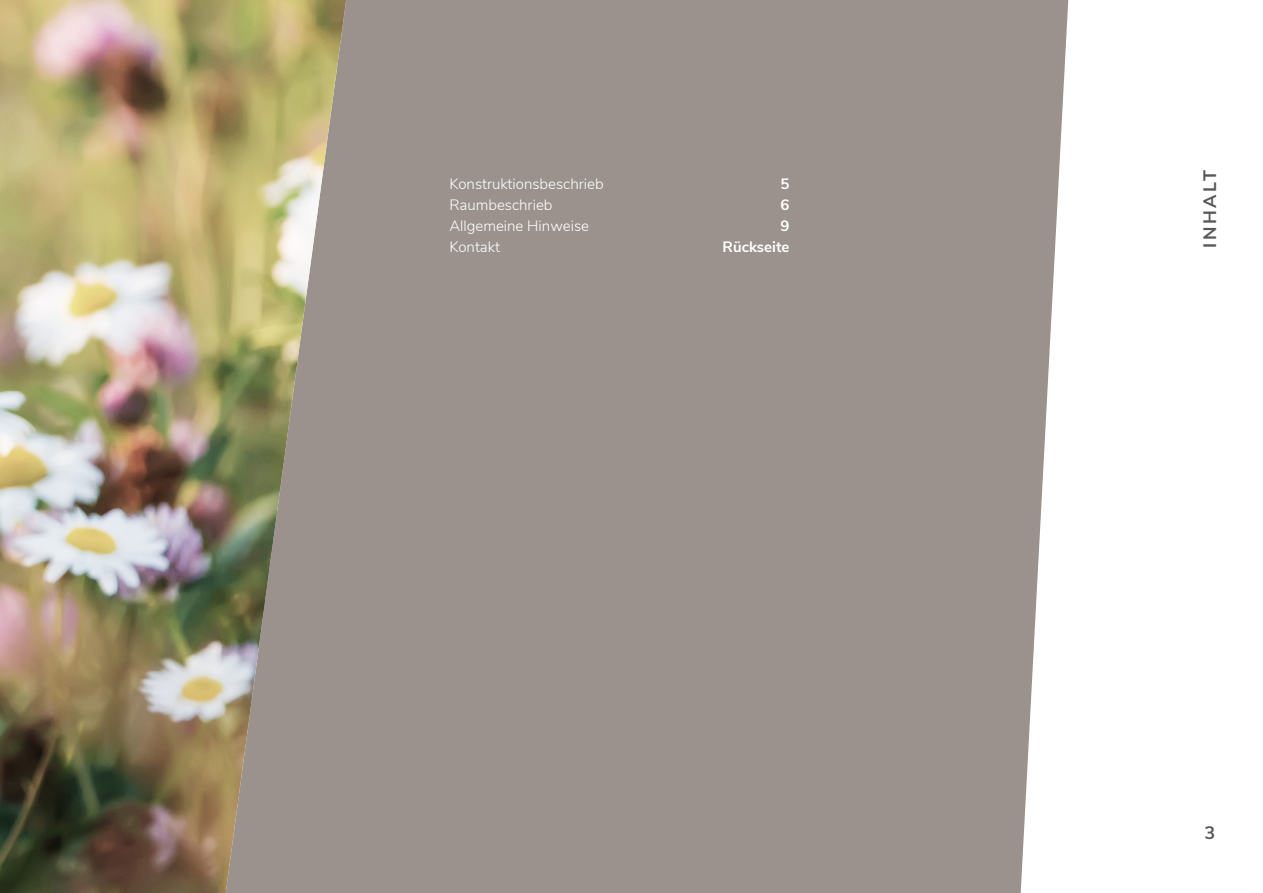
<style>
.page{position:relative;width:1263px;height:893px;background:#fff}
.page>*{position:absolute;margin:0;border:0;box-sizing:border-box;transform-origin:0 0}
.t1{font:700 18px "Nunito Sans";letter-spacing:.15em;color:#575756}
.t2{font:300 15px "Nunito Sans";color:#fff}
.t3{font:700 15px "Nunito Sans";color:#fff}
</style>
<div class="page">
<div style="left:346px;top:0;width:722px;height:893px;background:#9b928e"></div>
<img style="left:0;top:0;width:346px;height:893px">
<p class="t2" style="left:449px;top:173px;width:156px">Konstruktionsbeschrieb</p>
<p class="t3" style="left:780px;top:173px;width:10px">5</p>
<p class="t2" style="left:449px;top:194px;width:105px">Raumbeschrieb</p>
<p class="t3" style="left:780px;top:194px;width:10px">6</p>
<p class="t2" style="left:449px;top:215px;width:141px">Allgemeine Hinweise</p>
<p class="t3" style="left:780px;top:215px;width:10px">9</p>
<p class="t2" style="left:449px;top:236px;width:52px">Kontakt</p>
<p class="t3" style="left:723px;top:236px;width:68px">Rückseite</p>
<p class="t1" style="left:1197px;top:248px;width:79px;rotate:-90deg">INHALT</p>
<p class="t1" style="left:1204px;top:820px;width:12px">3</p>
</div>
